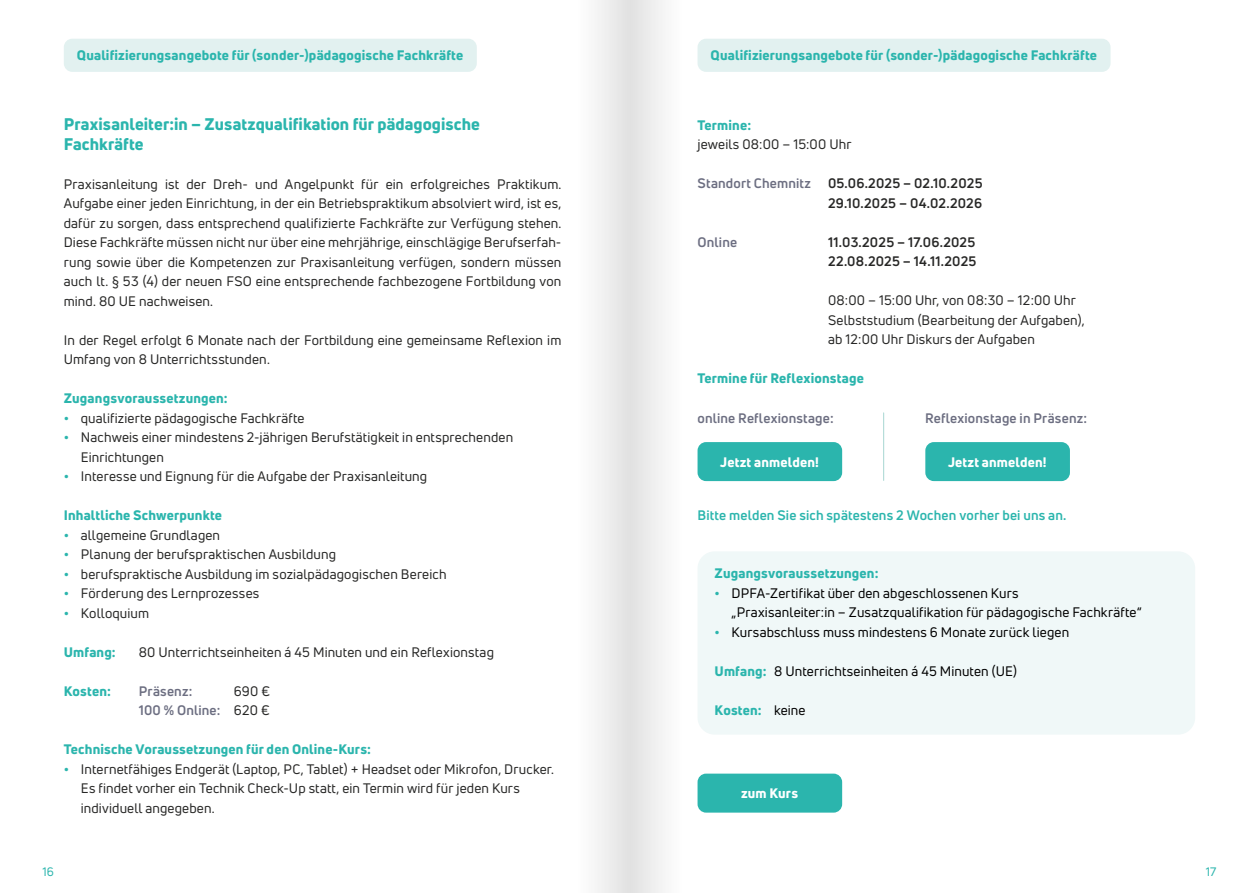
<style>
.page{position:relative;width:1259px;height:893px;background:#fff}
.page>*{position:absolute;margin:0;border:0;box-sizing:border-box;transform-origin:0 0}
.t1{font:800 16.5px/19.5px "Uni Neue";letter-spacing:.005em;color:#2bb5ad}
.t2{font:13.5px/19.5px "Uni Neue";letter-spacing:.01em;color:#272726}
.t3{font:800 13.5px "Uni Neue";letter-spacing:.01em;color:#2bb5ad}
.t4{font:13.5px/19.5px "Uni Neue";letter-spacing:.01em;color:#000}
.t5{font:700 13.5px/19.5px "Uni Neue";letter-spacing:.015em;color:#6c6e81;text-align:right}
.t6{font:700 13.5px/19.5px "Uni Neue";letter-spacing:.015em;color:#272726}
.t7{font:700 13.5px "Uni Neue";letter-spacing:.01em;color:#2bb5ad}
.t8{font:800 13.5px "Uni Neue";letter-spacing:.01em;color:#fff}
.t9{font:12px "Uni Neue";color:#2bb5ad}
.s1{font-weight:700;color:#2bb5ad}
.s2{font-weight:400;color:#272726}
.s3{font-weight:800;color:#2bb5ad}
.s4{font-weight:400;color:#000}
</style>
<div class="page">
<div style="left:64px;top:39px;width:413px;height:33px;background:#e2f1f0;border-radius:9px"></div>
<div style="left:697px;top:39px;width:413px;height:33px;background:#e2f1f0;border-radius:9px"></div>
<div style="left:697px;top:551px;width:498px;height:184px;background:#f0f8f8;border-radius:17px"></div>
<div style="left:697px;top:442px;width:145px;height:39px;background:#2bb5ad;border-radius:9px"></div>
<div style="left:925px;top:442px;width:145px;height:39px;background:#2bb5ad;border-radius:9px"></div>
<hr style="left:883px;top:413px;width:1px;height:67px;background:#b1dbd7">
<svg style="left:629px;top:0;width:34px;height:893px;fill:#eaeaea"></svg>
<svg style="left:597px;top:0;width:32px;height:893px;fill:#ebebeb"></svg>
<div style="left:697px;top:774px;width:145px;height:39px;background:#2bb5ad;border-radius:9px"></div>
<p class="t3" style="left:77px;top:46px;width:388px">Qualifizierungsangebote für (sonder-)pädagogische Fachkräfte</p>
<p class="t3" style="left:710px;top:46px;width:388px">Qualifizierungsangebote für (sonder-)pädagogische Fachkräfte</p>
<p class="t1" style="left:64px;top:114px;width:418px">Praxisanleiter:in – Zusatzqualifikation für pädagogische<br>Fachkräfte</p>
<p class="t2" style="left:64px;top:174px;width:499px;text-align:justify">Praxisanleitung ist der Dreh- und Angelpunkt für ein erfolgreiches Praktikum.<br>Aufgabe einer jeden Einrichtung, in der ein Betriebspraktikum absolviert wird, ist es, dafür zu sorgen, dass entsprechend qualifizierte Fachkräfte zur Verfügung stehen.<br>Diese Fachkräfte müssen nicht nur über eine mehrjährige, einschlägige Berufserfah&shy;rung sowie über die Kompetenzen zur Praxisanleitung verfügen, sondern müssen auch lt. § 53 (4) der neuen FSO eine entsprechende fachbezogene Fortbildung von mind. 80 UE nachweisen.</p>
<p class="t2" style="left:64px;top:330px;width:499px">In der Regel erfolgt 6 Monate nach der Fortbildung eine gemeinsame Reflexion im<br>Umfang von 8 Unterrichtsstunden.</p>
<p class="t3" style="left:64px;top:389px;width:165px">Zugangsvoraussetzungen:</p>
<p class="t2" style="left:64px;top:408px;width:242px"><span class="s1">•</span> qualifizierte pädagogische Fachkräfte</p>
<p class="t2" style="left:81px;top:427px;width:434px;text-indent:-17px"><span class="s1">•</span> Nachweis einer mindestens 2-jährigen Berufstätigkeit in entsprechenden<br>Einrichtungen</p>
<p class="t2" style="left:64px;top:466px;width:365px"><span class="s1">•</span> Interesse und Eignung für die Aufgabe der Praxisanleitung</p>
<p class="t3" style="left:64px;top:506px;width:160px">Inhaltliche Schwerpunkte</p>
<p class="t2" style="left:64px;top:525px;width:158px"><span class="s1">•</span> allgemeine Grundlagen</p>
<p class="t2" style="left:64px;top:544px;width:274px"><span class="s1">•</span> Planung der berufspraktischen Ausbildung</p>
<p class="t2" style="left:64px;top:564px;width:384px"><span class="s1">•</span> berufspraktische Ausbildung im sozialpädagogischen Bereich</p>
<p class="t2" style="left:64px;top:583px;width:197px"><span class="s1">•</span> Förderung des Lernprozesses</p>
<p class="t2" style="left:64px;top:603px;width:87px"><span class="s1">•</span> Kolloquium</p>
<p class="t3" style="left:64px;top:642px;width:53px">Umfang:</p>
<p class="t2" style="left:139px;top:642px;width:357px">80 Unterrichtseinheiten á 45 Minuten und ein Reflexionstag</p>
<p class="t3" style="left:64px;top:681px;width:49px">Kosten:</p>
<p class="t5" style="left:139px;top:681px;width:55px">Präsenz:</p>
<p class="t5" style="left:139px;top:681px;width:133px"><span class="s2">690 €<br></span>100 % Online: <span class="s2">620 €</span></p>
<p class="t3" style="left:64px;top:740px;width:309px">Technische Voraussetzungen für den Online-Kurs:</p>
<p class="t2" style="left:81px;top:759px;width:475px;text-indent:-17px"><span class="s1">•</span> Internetfähiges Endgerät (Laptop, PC, Tablet) + Headset oder Mikrofon, Drucker.<br>Es findet vorher ein Technik Check-Up statt, ein Termin wird für jeden Kurs individuell angegeben.</p>
<p class="t3" style="left:697px;top:116px;width:55px">Termine:</p>
<p class="t2" style="left:697px;top:135px;width:155px">jeweils 08:00 – 15:00 Uhr</p>
<p class="t5" style="left:697px;top:174px;width:115px">Standort Chemnitz</p>
<p class="t6" style="left:828px;top:174px;width:156px">05.06.2025 – 02.10.2025<br>29.10.2025 – 04.02.2026</p>
<p class="t5" style="left:697px;top:232px;width:41px">Online</p>
<p class="t6" style="left:828px;top:232px;width:150px">11.03.2025 – 17.06.2025<br>22.08.2025 – 14.11.2025</p>
<p class="t2" style="left:828px;top:291px;width:258px">08:00 – 15:00 Uhr, von 08:30 – 12:00 Uhr<br>Selbststudium (Bearbeitung der Aufgaben), ab 12:00 Uhr Diskurs der Aufgaben</p>
<p class="t3" style="left:697px;top:369px;width:168px">Termine für Reflexionstage</p>
<p class="t5" style="left:697px;top:408px;width:138px">online Reflexionstage:</p>
<p class="t5" style="left:925px;top:408px;width:164px">Reflexionstage in Präsenz:</p>
<p class="t8" style="left:720px;top:453px;width:100px">Jetzt anmelden!</p>
<p class="t8" style="left:948px;top:453px;width:100px">Jetzt anmelden!</p>
<p class="t7" style="left:697px;top:507px;width:370px">Bitte melden Sie sich spätestens 2 Wochen vorher bei uns an.</p>
<p class="t3" style="left:714px;top:564px;width:165px">Zugangsvoraussetzungen:</p>
<p class="t4" style="left:731px;top:583px;width:412px;text-indent:-17px"><span class="s1">•</span> DPFA-Zertifikat über den abgeschlossenen Kurs<br>„Praxisanleiter:in – Zusatzqualifikation für pädagogische Fachkräfte“</p>
<p class="t4" style="left:714px;top:622px;width:356px"><span class="s1">•</span> Kursabschluss muss mindestens 6 Monate zurück liegen</p>
<p class="t4" style="left:714px;top:661px;width:304px"><span class="s3">Umfang:</span> 8 Unterrichtseinheiten á 45 Minuten (UE)</p>
<p class="t3" style="left:714px;top:701px;width:93px">Kosten: <span class="s4">keine</span></p>
<p class="t8" style="left:741px;top:784px;width:58px">zum Kurs</p>
<p class="t9" style="left:43px;top:864px;width:13px">16</p>
<p class="t9" style="left:1205px;top:864px;width:12px">17</p>
</div>
